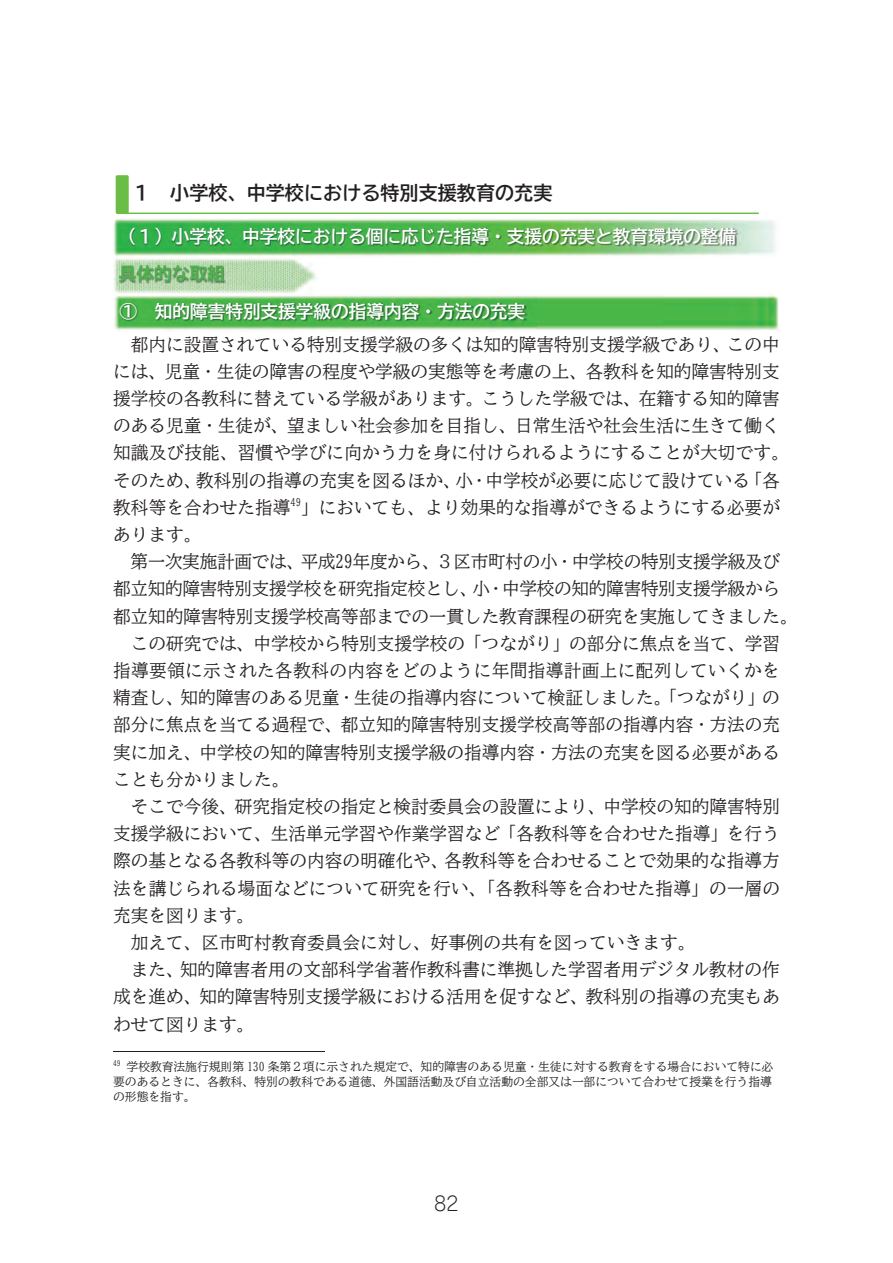
<style>
.page{position:relative;width:893px;height:1263px;background:#fff}
.page>*{position:absolute;margin:0;border:0;box-sizing:border-box;transform-origin:0 0}
.t1{font:300 19.5px "Jun 101 Pro";color:#231f20}
.t2{font:19.05px "BIZ UD Gothic Bold";color:#231f20}
.t3{font:17.7px/27.2px "BIZ UD Mincho Medium";color:#231f20}
.t4{font:17.7px "BIZ UD Mincho Medium";letter-spacing:-.02em;color:#231f20}
.t5{font:17.7px "BIZ UD Gothic Bold";color:#fff}
.t6{font:17.7px "BIZ UD Mincho Medium";letter-spacing:.02em;color:#231f20}
.t7{font:17.7px "BIZ UD Gothic Bold";color:#48b749}
.t8{font:16.2px "HG Maru Gothic MPRO";color:#231f20}
.t9{font:11.85px/15.3px "BIZ UD Mincho Medium";color:#231f20}
</style>
<div class="page">
<hr style="left:113px;top:1051px;width:212px;height:1px;background:#231f20">
<img style="left:116px;top:294px;width:664px;height:38px">
<img style="left:114px;top:297px;width:423px;height:35px">
<img style="left:114px;top:258px;width:208px;height:37px">
<img style="left:113px;top:259px;width:137px;height:31px">
<div style="left:117px;top:177px;width:10px;height:35px;background:#6abd45"></div>
<div style="left:116px;top:175px;width:13px;height:39px;border:3px solid #6abd45"></div>
<hr style="left:117px;top:213px;width:642px;height:1px;background:#6abd45">
<img style="left:114px;top:219px;width:662px;height:36px">
<img style="left:113px;top:222px;width:635px;height:34px">
<p class="t2" style="left:132px;top:184px;width:422px">１ 小学校、中学校における特別支援教育の充実</p>
<p class="t5" style="left:119px;top:227px;width:619px">（１）小学校、中学校における個に応じた指導・支援の充実と教育環境の整備</p>
<p class="t7" style="left:119px;top:264px;width:107px">具体的な取組</p>
<p class="t5" style="left:119px;top:302px;width:407px">① 知的障害特別支援学級の指導内容・方法の充実</p>
<p class="t3" style="left:113px;top:330px;width:677px;text-indent:18px">都内に設置されている特別支援学級の多くは知的障害特別支援学級であり、この中には、児童・生徒の障害の程度や学級の実態等を考慮の上、各教科を知的障害特別支援学校の各教科に替えている学級があります。こうした学級では、在籍する知的障害のある児童・生徒が、望ましい社会参加を目指し、日常生活や社会生活に生きて働く知識及び技能、習慣や学びに向かう力を身に付けられるようにすることが大切です。そのため、教科別の指導の充実を図るほか、小・中学校が必要に応じて設けている「各教科等を合わせた指導<sup>49</sup>」においても、より効果的な指導ができるようにする必要があります。</p>
<p class="t4" style="left:130px;top:553px;width:651px">第一次実施計画では、平成29年度から、３区市町村の小・中学校の特別支援学級及び</p>
<p class="t4" style="left:113px;top:580px;width:668px">都立知的障害特別支援学校を研究指定校とし、小・中学校の知的障害特別支援学級から</p>
<p class="t3" style="left:113px;top:602px;width:686px">都立知的障害特別支援学校高等部までの一貫した教育課程の研究を実施してきました。</p>
<p class="t3" style="left:131px;top:629px;width:651px">この研究では、中学校から特別支援学校の「つながり」の部分に焦点を当て、学習</p>
<p class="t6" style="left:113px;top:661px;width:668px">指導要領に示された各教科の内容をどのように年間指導計画上に配列していくかを</p>
<p class="t3" style="left:113px;top:684px;width:668px">精査し、知的障害のある児童・生徒の指導内容について検証しました。「つながり」の</p>
<p class="t3" style="left:113px;top:711px;width:668px">部分に焦点を当てる過程で、都立知的障害特別支援学校高等部の指導内容・方法の充</p>
<p class="t3" style="left:113px;top:738px;width:668px">実に加え、中学校の知的障害特別支援学級の指導内容・方法の充実を図る必要がある</p>
<p class="t3" style="left:113px;top:765px;width:178px">ことも分かりました。</p>
<p class="t3" style="left:131px;top:793px;width:651px">そこで今後、研究指定校の指定と検討委員会の設置により、中学校の知的障害特別</p>
<p class="t3" style="left:113px;top:820px;width:668px">支援学級において、生活単元学習や作業学習など「各教科等を合わせた指導」を行う</p>
<p class="t3" style="left:113px;top:847px;width:668px">際の基となる各教科等の内容の明確化や、各教科等を合わせることで効果的な指導方</p>
<p class="t3" style="left:113px;top:874px;width:668px">法を講じられる場面などについて研究を行い、「各教科等を合わせた指導」の一層の</p>
<p class="t3" style="left:113px;top:901px;width:143px">充実を図ります。</p>
<p class="t3" style="left:131px;top:929px;width:566px">加えて、区市町村教育委員会に対し、好事例の共有を図っていきます。</p>
<p class="t3" style="left:131px;top:956px;width:650px">また、知的障害者用の文部科学省著作教科書に準拠した学習者用デジタル教材の作</p>
<p class="t3" style="left:113px;top:983px;width:668px">成を進め、知的障害特別支援学級における活用を促すなど、教科別の指導の充実もあ</p>
<p class="t3" style="left:113px;top:1010px;width:143px">わせて図ります。</p>
<p class="t9" style="left:113px;top:1058px;width:662px"><sup>49</sup> 学校教育法施行規則第 130 条第２項に示された規定で、知的障害のある児童・生徒に対する教育をする場合において特に必要のあるときに、各教科、特別の教科である道徳、外国語活動及び自立活動の全部又は一部について合わせて授業を行う指導の形態を指す。</p>
<p class="t8" style="left:434px;top:1184px;width:26px">82</p>
<p class="t1" style="left:434px;top:1188px;width:26px">82</p>
</div>
